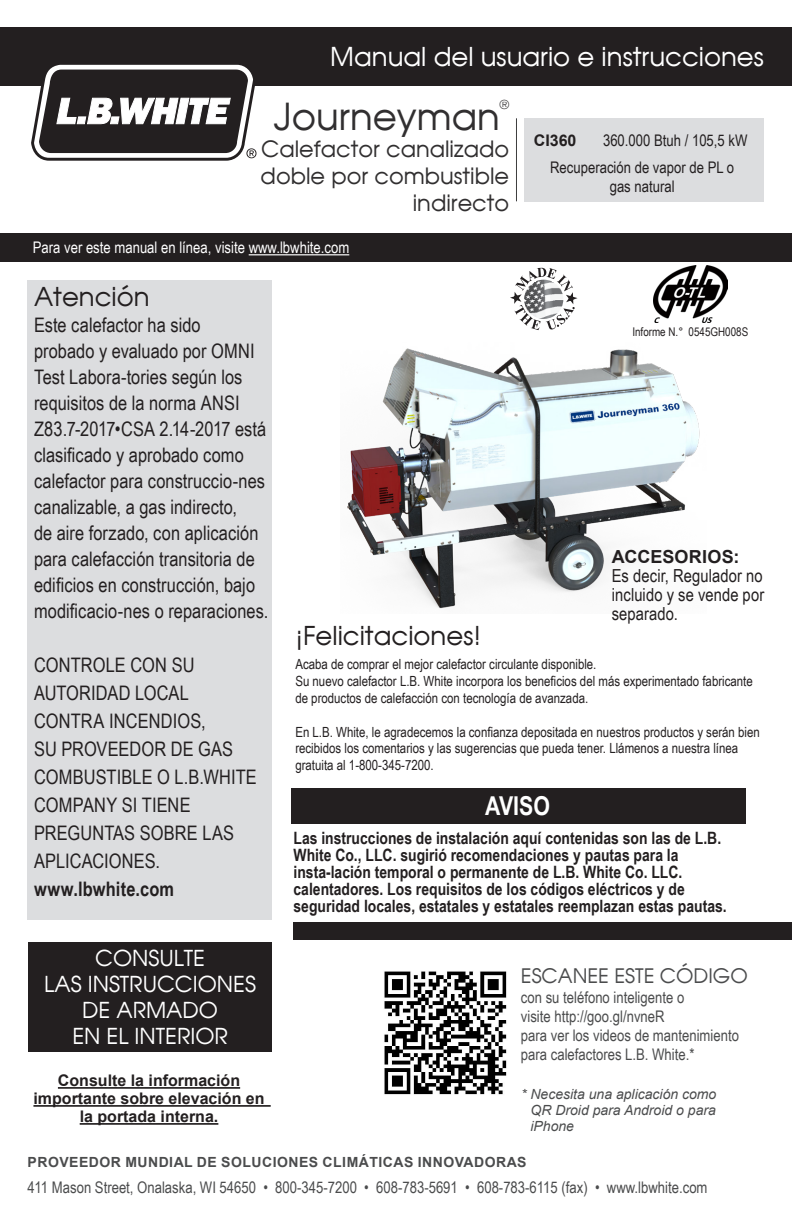
<style>
.page{position:relative;width:792px;height:1224px;background:#fff}
.page>*{position:absolute;margin:0;border:0;box-sizing:border-box;transform-origin:0 0}
.t1{font:37.2px "Moderne";color:#312f30}
.t2{font:26px "Moderne";color:#fff}
.Attention_Header{font:26px "Moderne";color:#231f20}
.t3{font:700 26px "Arial Narrow";color:#fff}
.t4{font:22.4px/27px "Moderne";color:#312f30;text-align:right}
.t5{font:22px/26px "Moderne";color:#fff;text-align:center}
.Attention_Header-2{font:20px/26px "Arial Narrow";letter-spacing:.005em;color:#231f20}
.Body_text_normal{font:20px/28px "Arial Narrow";letter-spacing:.005em;color:#231f20}
.Title_Specs{font:20px "Moderne";color:#4b4c4d}
.Body_text_normal-2{font:700 20px "Arial Narrow";letter-spacing:.01em;color:#231f20}
.Attention_Header-3{font:18px/19.2px "Arial Narrow";letter-spacing:.005em;color:#231f20;text-align:justify}
.Attention_Header-4{font:700 18px "Arial";letter-spacing:.005em;color:#231f20}
.t6{font:700 17px/17px "Arial Narrow";color:#231f20}
.Title_Specs-2{font:16px "Arial Narrow";color:#4b4c4d}
.Title_Specs-3{font:700 16px/18px "Arial";color:#231f20;text-align:center}
.Title_Specs-4{font:16px/19.2px "Arial Narrow";color:#231f20;text-align:center}
.t7{font:16px "Arial Narrow";color:#fff}
.t8{font:14px/16.8px "Arial Narrow";color:#231f20}
.t9{font:italic 14px/16px "Arial";color:#4b4c4d;text-align:justify}
.t10{font:700 14px "Arial";letter-spacing:.035em;color:#4b4c4d}
.t11{font:12.4px "Moderne";color:#312f30}
.Title_Specs-5{font:12px "Arial Narrow";color:#231f20}
</style>
<div class="page">
<div style="left:27px;top:280px;width:245px;height:640px;background:#dcdddf"></div>
<div style="left:524px;top:118px;width:239px;height:84px;background:#dcdddf"></div>
<div style="left:0;top:27px;width:792px;height:59px;background:#231f20"></div>
<div style="left:0;top:233px;width:792px;height:29px;background:#231f20"></div>
<div style="left:294px;top:922px;width:498px;height:18px;background:#231f20"></div>
<hr style="left:516px;top:118px;width:1px;height:83px;background:#3e3e3f">
<hr style="left:249px;top:254px;width:100px;height:1px;background:#fff">
<svg style="left:31px;top:64px;width:226px;height:97px"></svg>
<svg style="left:510px;top:268px;width:68px;height:62px"></svg>
<div style="left:29px;top:942px;width:243px;height:110px;background:#231f20"></div>
<hr style="left:58px;top:1087px;width:182px;height:2px;background:#231f20">
<hr style="left:33px;top:1105px;width:238px;height:2px;background:#231f20">
<hr style="left:80px;top:1123px;width:138px;height:2px;background:#231f20">
<img style="left:653px;top:265px;width:74px;height:58px">
<div style="left:292px;top:788px;width:454px;height:36px;background:#231f20"></div>
<img style="left:384px;top:971px;width:123px;height:124px">
<img style="left:347px;top:348px;width:353px;height:261px">
<p class="t2" style="left:330px;top:40px;width:435px">Manual del usuario e instrucciones</p>
<p class="t1" style="left:274px;top:93px;width:228px">Journeyman</p>
<p class="t11" style="left:500px;top:97px;width:11px">®</p>
<p class="t4" style="left:261px;top:135px;width:250px">Calefactor canalizado doble por combustible indirecto</p>
<p class="Title_Specs-3" style="left:534px;top:132px;width:44px">CI360</p>
<p class="Title_Specs-4" style="left:603px;top:131px;width:146px">360.000 Btuh / 105,5 kW</p>
<p class="Title_Specs-4" style="left:550px;top:157px;width:186px">Recuperación de vapor de PL o gas natural</p>
<p class="t7" style="left:33px;top:236px;width:318px">Para ver este manual en línea, visite www.lbwhite.com</p>
<p class="Attention_Header" style="left:34px;top:281px;width:117px">Atención</p>
<p class="Attention_Header-2" style="left:34px;top:312px;width:236px">Este calefactor ha sido<br>probado y evaluado por OMNI<br>Test Labora-tories según los requisitos de la norma ANSI<br>Z83.7-2017•CSA 2.14-2017 está clasificado y aprobado como calefactor para construccio-nes canalizable, a gas indirecto,<br>de aire forzado, con aplicación para calefacción transitoria de edificios en construcción, bajo modificacio-nes o reparaciones.</p>
<p class="Body_text_normal" style="left:34px;top:651px;width:224px">CONTROLE CON SU<br>AUTORIDAD LOCAL<br>CONTRA INCENDIOS,<br>SU PROVEEDOR DE GAS<br>COMBUSTIBLE O L.B.WHITE<br>COMPANY SI TIENE<br>PREGUNTAS SOBRE LAS<br>APLICACIONES.</p>
<p class="Body_text_normal-2" style="left:34px;top:874px;width:142px">www.lbwhite.com</p>
<p class="t5" style="left:95px;top:944px;width:111px">CONSULTE</p>
<p class="t5" style="left:44px;top:970px;width:213px">LAS INSTRUCCIONES<br>DE ARMADO</p>
<p class="t5" style="left:72px;top:1022px;width:157px">EN EL INTERIOR</p>
<p class="Title_Specs-3" style="left:58px;top:1072px;width:184px">Consulte la información</p>
<p class="Title_Specs-3" style="left:33px;top:1090px;width:233px">importante sobre elevación en la portada interna.</p>
<p class="Title_Specs-5" style="left:632px;top:323px;width:117px">Informe N.° 0545GH008S</p>
<p class="Attention_Header-4" style="left:612px;top:544px;width:129px">ACCESORIOS:</p>
<p class="Attention_Header-3" style="left:612px;top:565px;width:154px">Es decir, Regulador no incluido y se vende por separado.</p>
<p class="Attention_Header" style="left:295px;top:619px;width:187px">¡Felicitaciones!</p>
<p class="t8" style="left:295px;top:656px;width:303px">Acaba de comprar el mejor calefactor circulante disponible.</p>
<p class="t8" style="left:295px;top:672px;width:459px">Su nuevo calefactor L.B. White incorpora los beneficios del más experimentado fabricante de productos de calefacción con tecnología de avanzada.</p>
<p class="t8" style="left:295px;top:723px;width:466px">En L.B. White, le agradecemos la confianza depositada en nuestros productos y serán bien recibidos los comentarios y las sugerencias que pueda tener. Llámenos a nuestra línea gratuita al 1-800-345-7200.</p>
<p class="t3" style="left:485px;top:786px;width:66px">AVISO</p>
<p class="t6" style="left:294px;top:828px;width:435px">Las instrucciones de instalación aquí contenidas son las de L.B.<br>White Co., LLC. sugirió recomendaciones y pautas para la insta-lación temporal o permanente de L.B. White Co. LLC. calentadores. Los requisitos de los códigos eléctricos y de seguridad locales, estatales y estatales reemplazan estas pautas.</p>
<p class="Title_Specs" style="left:521px;top:964px;width:228px">ESCANEE ESTE CÓDIGO</p>
<p class="Title_Specs-2" style="left:521px;top:985px;width:165px">con su teléfono inteligente o</p>
<p class="Title_Specs-2" style="left:521px;top:1005px;width:145px">visite http://goo.gl/nvneR</p>
<p class="Title_Specs-2" style="left:521px;top:1024px;width:220px">para ver los videos de mantenimiento</p>
<p class="Title_Specs-2" style="left:521px;top:1043px;width:175px">para calefactores L.B. White.*</p>
<p class="t9" style="left:530px;top:1086px;width:187px;text-indent:-9px">* Necesita una aplicación como QR Droid para Android o para iPhone</p>
<p class="t10" style="left:28px;top:1153px;width:501px">PROVEEDOR MUNDIAL DE SOLUCIONES CLIMÁTICAS INNOVADORAS</p>
<p class="Title_Specs-2" style="left:27px;top:1176px;width:682px">411 Mason Street, Onalaska, WI 54650 • 800-345-7200 • 608-783-5691 • 608-783-6115 (fax) • www.lbwhite.com</p>
</div>
